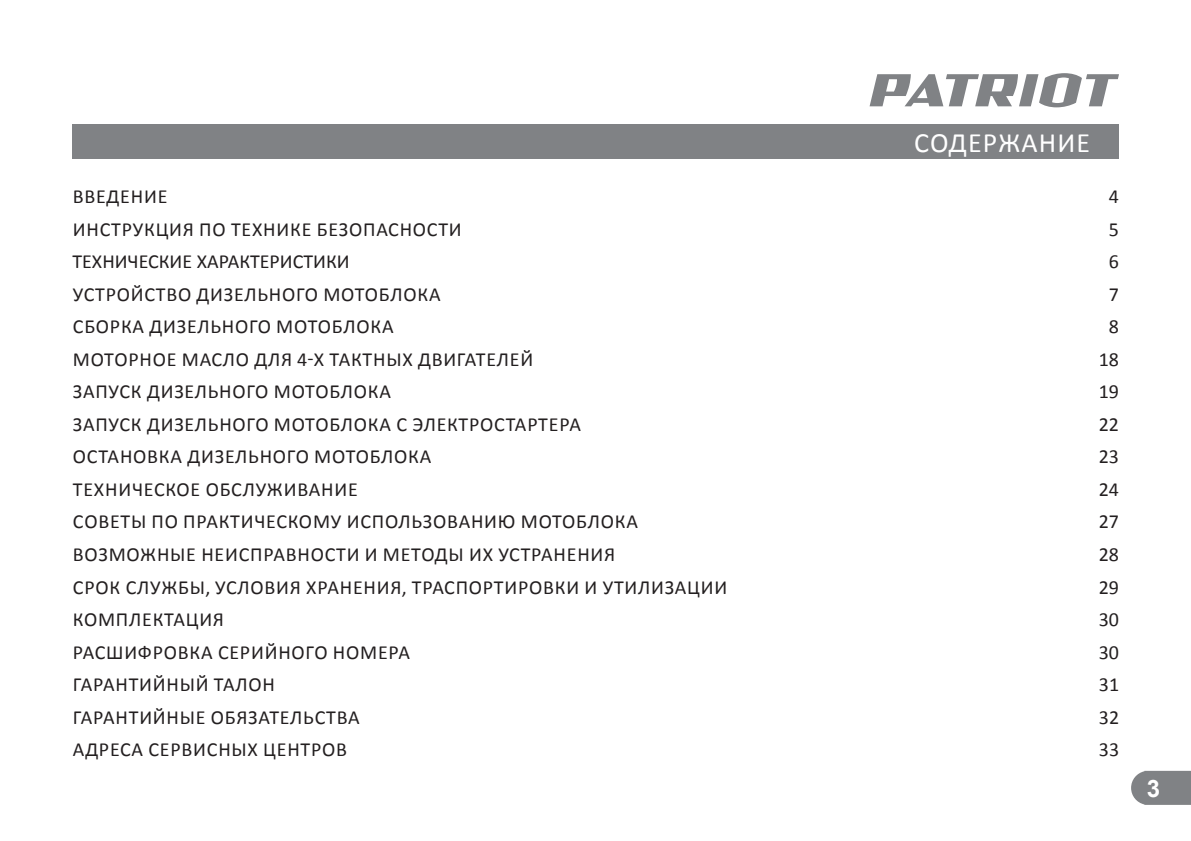
<style>
.page{position:relative;width:1191px;height:841px;background:#fff}
.page>*{position:absolute;margin:0;border:0;box-sizing:border-box;transform-origin:0 0}
.t1{font:28px "Calibri";letter-spacing:.04em;color:#fff}
.t2{font:700 24px "Arial";color:#fff}
.t3{font:20px "Calibri";letter-spacing:.04em;color:#231f20}
.t4{font:20px "Calibri";color:#231f20}
</style>
<div class="page">
<svg style="left:1131px;top:770px;width:60px;height:34px"></svg>
<svg style="left:870px;top:73px;width:249px;height:34px"></svg>
<div style="left:72px;top:124px;width:1047px;height:34px;background:#808285"></div>
<h1 class="t1" style="left:914px;top:124px;width:178px">СОДЕРЖАНИЕ</h1>
<p class="t3" style="left:73px;top:184px;width:96px">ВВЕДЕНИЕ</p>
<p class="t3" style="left:1109px;top:184px;width:12px">4</p>
<p class="t3" style="left:73px;top:216px;width:390px">ИНСТРУКЦИЯ ПО ТЕХНИКЕ БЕЗОПАСНОСТИ</p>
<p class="t3" style="left:1109px;top:216px;width:12px">5</p>
<p class="t4" style="left:72px;top:249px;width:279px">ТЕХНИЧЕСКИЕ ХАРАКТЕРИСТИКИ</p>
<p class="t3" style="left:1109px;top:249px;width:12px">6</p>
<p class="t3" style="left:73px;top:281px;width:369px">УСТРОЙСТВО ДИЗЕЛЬНОГО МОТОБЛОКА</p>
<p class="t3" style="left:1109px;top:281px;width:12px">7</p>
<p class="t3" style="left:73px;top:314px;width:322px">СБОРКА ДИЗЕЛЬНОГО МОТОБЛОКА</p>
<p class="t3" style="left:1109px;top:314px;width:12px">8</p>
<p class="t3" style="left:73px;top:346px;width:462px">МОТОРНОЕ МАСЛО ДЛЯ 4-Х ТАКТНЫХ ДВИГАТЕЛЕЙ</p>
<p class="t3" style="left:1099px;top:346px;width:22px">18</p>
<p class="t3" style="left:73px;top:379px;width:320px">ЗАПУСК ДИЗЕЛЬНОГО МОТОБЛОКА</p>
<p class="t3" style="left:1099px;top:379px;width:22px">19</p>
<p class="t3" style="left:73px;top:411px;width:510px">ЗАПУСК ДИЗЕЛЬНОГО МОТОБЛОКА С ЭЛЕКТРОСТАРТЕРА</p>
<p class="t3" style="left:1099px;top:411px;width:22px">22</p>
<p class="t3" style="left:73px;top:444px;width:360px">ОСТАНОВКА ДИЗЕЛЬНОГО МОТОБЛОКА</p>
<p class="t3" style="left:1099px;top:444px;width:22px">23</p>
<p class="t3" style="left:73px;top:476px;width:286px">ТЕХНИЧЕСКОЕ ОБСЛУЖИВАНИЕ</p>
<p class="t3" style="left:1099px;top:476px;width:22px">24</p>
<p class="t3" style="left:73px;top:509px;width:567px">СОВЕТЫ ПО ПРАКТИЧЕСКОМУ ИСПОЛЬЗОВАНИЮ МОТОБЛОКА</p>
<p class="t3" style="left:1099px;top:509px;width:22px">27</p>
<p class="t3" style="left:73px;top:541px;width:544px">ВОЗМОЖНЫЕ НЕИСПРАВНОСТИ И МЕТОДЫ ИХ УСТРАНЕНИЯ</p>
<p class="t3" style="left:1099px;top:541px;width:22px">28</p>
<p class="t3" style="left:73px;top:574px;width:656px">СРОК СЛУЖБЫ, УСЛОВИЯ ХРАНЕНИЯ, ТРАСПОРТИРОВКИ И УТИЛИЗАЦИИ</p>
<p class="t3" style="left:1099px;top:574px;width:22px">29</p>
<p class="t3" style="left:73px;top:606px;width:153px">КОМПЛЕКТАЦИЯ</p>
<p class="t3" style="left:1099px;top:606px;width:22px">30</p>
<p class="t3" style="left:73px;top:639px;width:339px">РАСШИФРОВКА СЕРИЙНОГО НОМЕРА</p>
<p class="t3" style="left:1099px;top:639px;width:22px">30</p>
<p class="t3" style="left:73px;top:671px;width:204px">ГАРАНТИЙНЫЙ ТАЛОН</p>
<p class="t3" style="left:1099px;top:671px;width:22px">31</p>
<p class="t3" style="left:73px;top:704px;width:288px">ГАРАНТИЙНЫЕ ОБЯЗАТЕЛЬСТВА</p>
<p class="t3" style="left:1099px;top:704px;width:22px">32</p>
<p class="t3" style="left:73px;top:736px;width:276px">АДРЕСА СЕРВИСНЫХ ЦЕНТРОВ</p>
<p class="t3" style="left:1099px;top:736px;width:22px">33</p>
<p class="t2" style="left:1147px;top:771px;width:15px">3</p>
</div>
